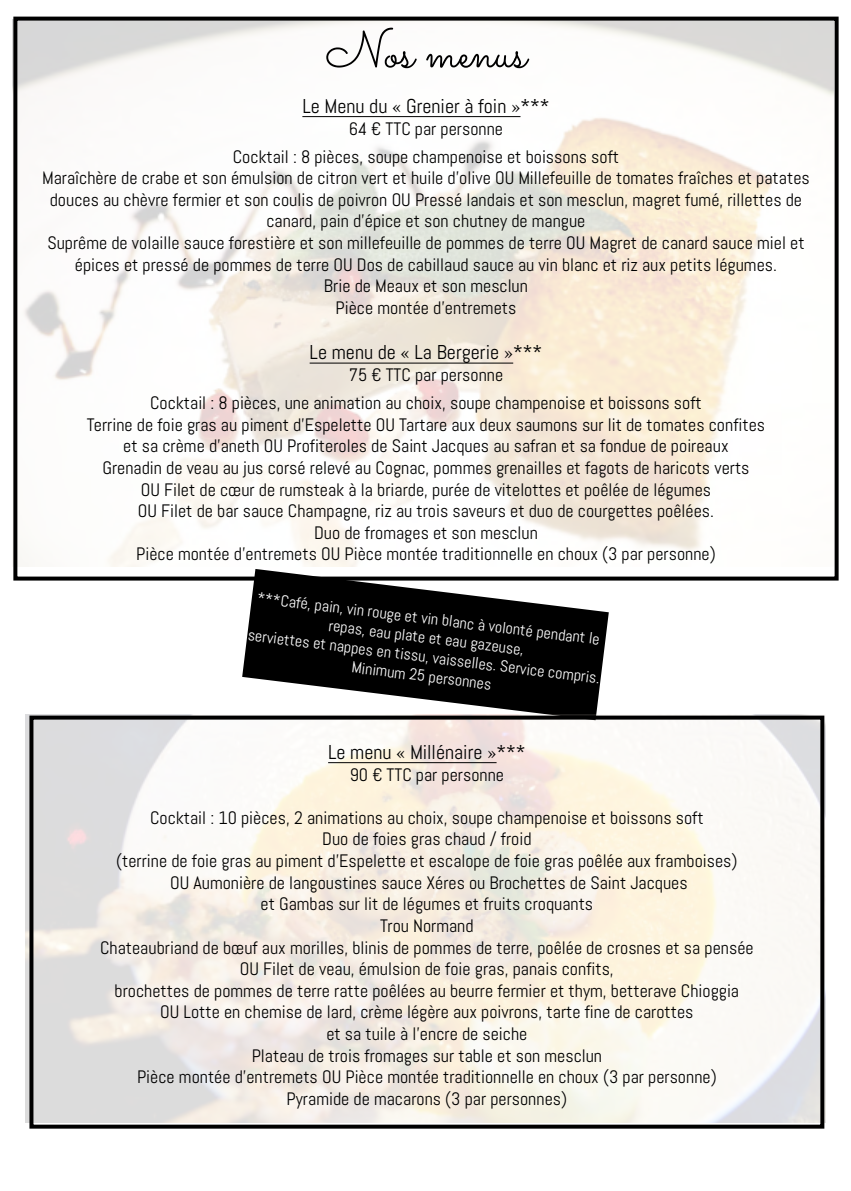
<style>
.page{position:relative;width:851px;height:1191px;background:#fff}
.page>*{position:absolute;margin:0;border:0;box-sizing:border-box;transform-origin:0 0}
.t1{font:52px "Sacramento";color:#000}
.t2{font:20px "Abel";color:#000}
.t3{font:18px/21.6px "Abel";color:#000;text-align:center}
.t4{font:16px/19.2px "Abel";color:#fff;text-align:center}
</style>
<div class="page">
<img style="left:12px;top:19px;width:821px;height:547px">
<hr style="left:302px;top:116px;width:218px;height:1px;background:#000">
<hr style="left:309px;top:363px;width:204px;height:1px;background:#000">
<div style="left:13px;top:17px;width:825px;height:563px;border:4px solid #000"></div>
<svg style="left:242px;top:569px;width:366px;height:145px;fill:#000"></svg>
<img style="left:26px;top:714px;width:799px;height:408px">
<hr style="left:328px;top:762px;width:168px;height:1px;background:#000">
<div style="left:29px;top:715px;width:795px;height:413px;border:4px solid #000"></div>
<h1 class="t1" style="left:325px;top:19px;width:202px">Nos menus</h1>
<p class="t2" style="left:302px;top:93px;width:249px">Le Menu du « Grenier à foin »***</p>
<p class="t3" style="left:233px;top:114px;width:388px;line-height:28px">64 € TTC par personne<br>Cocktail : 8 pièces, soupe champenoise et boissons soft</p>
<p class="t3" style="left:42px;top:167px;width:769px">Maraîchère de crabe et son émulsion de citron vert et huile d’olive OU Millefeuille de tomates fraîches et patates douces au chèvre fermier et son coulis de poivron OU Pressé landais et son mesclun, magret fumé, rillettes de canard, pain d’épice et son chutney de mangue<br>Suprême de volaille sauce forestière et son millefeuille de pommes de terre OU Magret de canard sauce miel et épices et pressé de pommes de terre OU Dos de cabillaud sauce au vin blanc et riz aux petits légumes.<br>Brie de Meaux et son mesclun<br>Pièce montée d’entremets</p>
<p class="t2" style="left:309px;top:340px;width:234px">Le menu de « La Bergerie »***</p>
<p class="t3" style="left:150px;top:361px;width:553px;line-height:28px">75 € TTC par personne<br>Cocktail : 8 pièces, une animation au choix, soupe champenoise et boissons soft</p>
<p class="t3" style="left:87px;top:414px;width:679px">Terrine de foie gras au piment d’Espelette OU Tartare aux deux saumons sur lit de tomates confites et sa crème d’aneth OU Profiteroles de Saint Jacques au safran et sa fondue de poireaux<br>Grenadin de veau au jus corsé relevé au Cognac, pommes grenailles et fagots de haricots verts<br>OU Filet de cœur de rumsteak à la briarde, purée de vitelottes et poêlée de légumes<br>OU Filet de bar sauce Champagne, riz au trois saveurs et duo de courgettes poêlées.<br>Duo de fromages et son mesclun<br>Pièce montée d’entremets OU Pièce montée traditionnelle en choux (3 par personne)</p>
<p class="t4" style="left:254px;top:587px;width:356px;rotate:7deg">***Café, pain, vin rouge et vin blanc à volonté pendant le repas, eau plate et eau gazeuse,<br>serviettes et nappes en tissu, vaisselles. Service compris.<br>Minimum 25 personnes</p>
<p class="t2" style="left:328px;top:739px;width:199px">Le menu « Millénaire »***</p>
<p class="t3" style="left:349px;top:763px;width:156px">90 € TTC par personne</p>
<p class="t3" style="left:100px;top:807px;width:655px">Cocktail : 10 pièces, 2 animations au choix, soupe champenoise et boissons soft<br>Duo de foies gras chaud / froid<br>(terrine de foie gras au piment d’Espelette et escalope de foie gras poêlée aux framboises)<br>OU Aumonière de langoustines sauce Xéres ou Brochettes de Saint Jacques<br>et Gambas sur lit de légumes et fruits croquants<br>Trou Normand<br>Chateaubriand de bœuf aux morilles, blinis de pommes de terre, poêlée de crosnes et sa pensée OU Filet de veau, émulsion de foie gras, panais confits,<br>brochettes de pommes de terre ratte poêlées au beurre fermier et thym, betterave Chioggia<br>OU Lotte en chemise de lard, crème légère aux poivrons, tarte fine de carottes<br>et sa tuile à l’encre de seiche<br>Plateau de trois fromages sur table et son mesclun<br>Pièce montée d’entremets OU Pièce montée traditionnelle en choux (3 par personne)<br>Pyramide de macarons (3 par personnes)</p>
</div>
